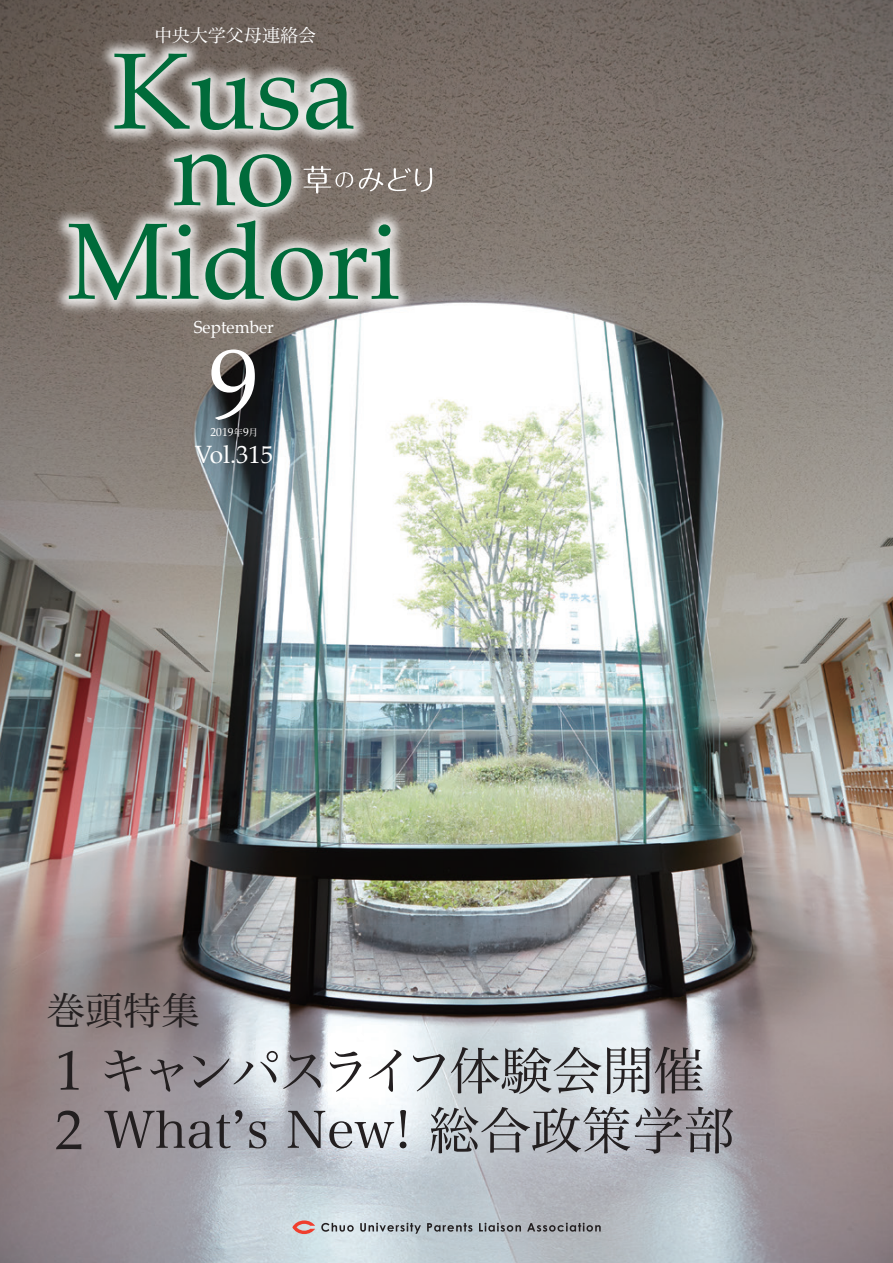
<style>
.page{position:relative;width:893px;height:1263px;background:#fff}
.page>*{position:absolute;margin:0;border:0;box-sizing:border-box;transform-origin:0 0}
.t1{font:108.45px/76.5px "Palatino";color:#006b3a;text-align:center}
.t2{font:99.9px "Palatino";color:#fff}
.t3{font:51px/59.6px "Hira Min Pro W3";color:#231f20}
.t4{font:38.25px "Hira Min Pro W3";color:#231f20}
.t5{font:24.45px "Palatino";color:#fff}
.t6{font:18px "Hira Min Pro W3";color:#fff}
.t7{font:16.95px "Palatino";color:#fff}
.t8{font:11.55px "Palatino";color:#fff}
.t9{font:9.6px "Hira Min Pro W3";color:#fff}
.s1{font-family:"Palatino";font-size:11.55px}
.s2{font-family:"Palatino";font-size:56.1px}
</style>
<div class="page">
<img style="left:0;top:0;width:893px;height:1263px">
<svg style="left:321px;top:1223px;width:280px;height:11px;background:#989ea3"></svg>
<svg style="left:292px;top:1220px;width:23px;height:14px"></svg>
<svg style="left:414px;top:168px;width:18px;height:24px"></svg>
<div style="left:53px;top:38px;width:361px;height:278px;background:#fff;opacity:.85"></div>
<p class="t6" style="left:154px;top:20px;width:164px">中央大学父母連絡会</p>
<h1 class="t1" style="left:112px;top:53px;width:246px">Kusa no</h1>
<h1 class="t1" style="left:67px;top:223px;width:335px">Midori</h1>
<p class="t7" style="left:194px;top:313px;width:82px">September</p>
<h2 class="t2" style="left:209px;top:301px;width:51px">9</h2>
<p class="t9" style="left:233px;top:425px;width:26px">年月<span class="s1">9</span></p>
<p class="t8" style="left:211px;top:423px;width:24px">2019</p>
<p class="t5" style="left:195px;top:434px;width:80px">Vol.315</p>
<p class="t4" style="left:47px;top:977px;width:155px">巻頭特集</p>
<p class="t3" style="left:55px;top:1036px;width:681px"><span class="s2">1</span> キャンパスライフ体験会開催<br><span class="s2">2</span> What s’ New! 総合政策学部</p>
</div>
